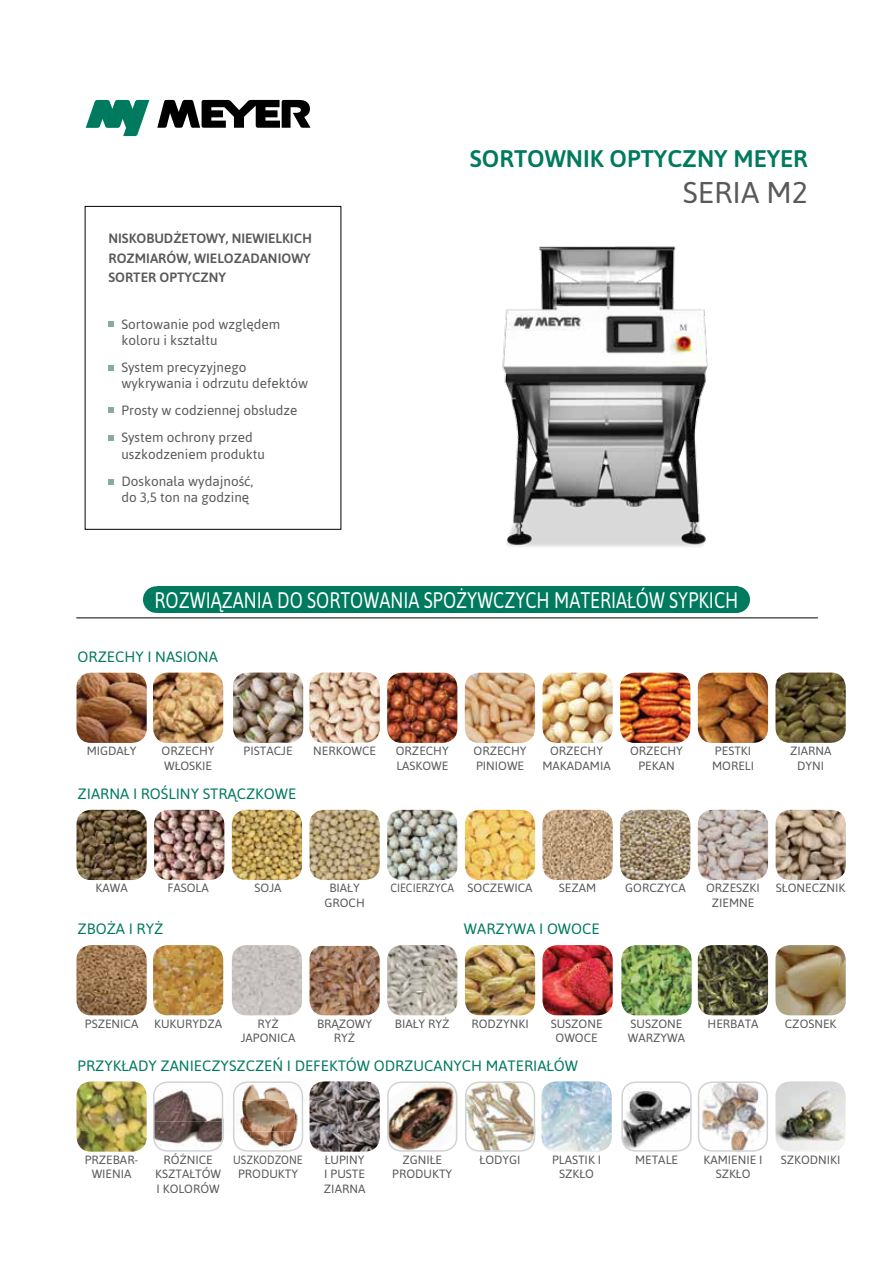
<style>
.page{position:relative;width:893px;height:1263px;background:#fff}
.page>*{position:absolute;margin:0;border:0;box-sizing:border-box;transform-origin:0 0}
.t1{font:30px "Asap";color:#58595b}
.t2{font:500 24px "Asap";color:#007a5e}
.t3{font:22.5px "Asap";color:#fff;scale:.8 1}
.t4{font:15px "Asap";color:#007a5e}
.t5{font:13.5px/16.2px "Asap";color:#58595b}
.t6{font:500 13.5px/19.5px "Asap";color:#58595b;text-align:justify}
.t7{font:12px/14.4px "Asap";color:#58595b;text-align:center}
.t8{font:12px/14.4px "Asap";color:#58595b;text-align:center;scale:.9 1}
</style>
<div class="page">
<hr style="left:76px;top:618px;width:742px;height:1px;background:#000">
<img style="left:236px;top:1138px;width:15px;height:11px">
<img style="left:253px;top:1141px;width:13px;height:6px">
<img style="left:266px;top:1141px;width:17px;height:8px">
<img style="left:283px;top:1146px;width:18px;height:3px">
<img style="left:234px;top:1084px;width:24px;height:9px">
<img style="left:264px;top:1087px;width:20px;height:6px">
<img style="left:295px;top:1084px;width:7px;height:5px">
<img style="left:263px;top:1091px;width:12px;height:2px">
<img style="left:223px;top:1092px;width:15px;height:43px">
<img style="left:232px;top:1109px;width:1px;height:26px">
<img style="left:283px;top:1132px;width:20px;height:14px">
<img style="left:268px;top:1132px;width:15px;height:11px">
<img style="left:251px;top:1132px;width:17px;height:9px">
<img style="left:303px;top:1100px;width:1px;height:37px">
<img style="left:236px;top:1132px;width:15px;height:6px">
<img style="left:236px;top:1100px;width:62px;height:32px">
<img style="left:243px;top:1093px;width:45px;height:7px">
<svg style="left:86px;top:100px;width:63px;height:36px"></svg>
<svg style="left:157px;top:100px;width:153px;height:28px"></svg>
<div style="left:157px;top:586px;width:580px;height:27px;background:#007a5e"></div>
<div style="left:723px;top:586px;width:27px;height:27px;background:#007a5e;border-radius:50%"></div>
<div style="left:143px;top:586px;width:27px;height:27px;background:#007a5e;border-radius:50%"></div>
<svg style="left:108px;top:321px;width:6px;height:6px"></svg>
<svg style="left:108px;top:366px;width:6px;height:5px"></svg>
<svg style="left:108px;top:407px;width:6px;height:6px"></svg>
<svg style="left:108px;top:435px;width:6px;height:6px"></svg>
<svg style="left:108px;top:479px;width:6px;height:6px"></svg>
<img style="left:502px;top:246px;width:206px;height:301px">
<img style="left:76px;top:673px;width:71px;height:70px">
<img style="left:465px;top:673px;width:70px;height:70px">
<img style="left:154px;top:810px;width:70px;height:70px">
<img style="left:542px;top:673px;width:71px;height:70px">
<img style="left:542px;top:945px;width:71px;height:70px">
<img style="left:232px;top:810px;width:70px;height:70px">
<img style="left:232px;top:945px;width:70px;height:70px">
<img style="left:620px;top:673px;width:70px;height:70px">
<img style="left:542px;top:810px;width:71px;height:70px">
<img style="left:466px;top:1084px;width:69px;height:67px">
<div style="left:465px;top:1081px;width:70px;height:71px;border:2px solid #d1d3d4;border-radius:14px"></div>
<img style="left:624px;top:1084px;width:65px;height:65px">
<div style="left:621px;top:1081px;width:71px;height:71px;border:2px solid #d1d3d4;border-radius:14px"></div>
<img style="left:698px;top:1084px;width:69px;height:67px">
<div style="left:698px;top:1081px;width:70px;height:71px;border:2px solid #d1d3d4;border-radius:14px"></div>
<img style="left:309px;top:946px;width:71px;height:69px">
<img style="left:309px;top:1081px;width:71px;height:71px">
<img style="left:698px;top:673px;width:70px;height:70px">
<img style="left:620px;top:810px;width:70px;height:70px">
<img style="left:387px;top:673px;width:70px;height:70px">
<img style="left:387px;top:945px;width:70px;height:70px">
<img style="left:775px;top:945px;width:71px;height:70px">
<img style="left:775px;top:1081px;width:71px;height:71px">
<img style="left:153px;top:672px;width:70px;height:71px">
<img style="left:621px;top:945px;width:71px;height:70px">
<img style="left:698px;top:945px;width:70px;height:70px">
<img style="left:465px;top:945px;width:70px;height:70px">
<img style="left:76px;top:810px;width:71px;height:70px">
<img style="left:309px;top:672px;width:71px;height:71px">
<img style="left:233px;top:672px;width:70px;height:71px">
<img style="left:775px;top:672px;width:71px;height:71px">
<img style="left:776px;top:810px;width:70px;height:70px">
<img style="left:541px;top:1081px;width:71px;height:71px">
<img style="left:465px;top:810px;width:70px;height:70px">
<img style="left:76px;top:945px;width:71px;height:70px">
<img style="left:698px;top:810px;width:70px;height:70px">
<img style="left:309px;top:810px;width:71px;height:70px">
<img style="left:387px;top:810px;width:70px;height:70px">
<img style="left:153px;top:945px;width:70px;height:70px">
<img style="left:76px;top:1081px;width:71px;height:71px">
<img style="left:390px;top:1082px;width:67px;height:67px">
<div style="left:387px;top:1081px;width:70px;height:71px;border:2px solid #d1d3d4;border-radius:14px"></div>
<div style="left:233px;top:1081px;width:70px;height:71px;border:2px solid #d1d3d4;border-radius:14px"></div>
<img style="left:156px;top:1084px;width:67px;height:65px">
<div style="left:153px;top:1081px;width:70px;height:71px;border:2px solid #d1d3d4;border-radius:14px"></div>
<p class="t6" style="left:108px;top:228px;width:205px">NISKOBUDŻETOWY, NIEWIELKICH ROZMIARÓW, WIELOZADANIOWY SORTER OPTYCZNY</p>
<p class="t5" style="left:121px;top:316px;width:160px">Sortowanie pod względem koloru i kształtu</p>
<p class="t5" style="left:121px;top:359px;width:188px">System precyzyjnego wykrywania i odrzutu defektów</p>
<p class="t5" style="left:121px;top:397px;width:178px;line-height:27px">Prosty w codziennej obsłudze<br>System ochrony przed</p>
<p class="t5" style="left:121px;top:440px;width:145px;line-height:27px">uszkodzeniem produktu<br>Doskonała wydajność,</p>
<p class="t5" style="left:121px;top:488px;width:129px">do 3,5 ton na godzinę</p>
<h2 class="t2" style="left:470px;top:142px;width:340px">SORTOWNIK OPTYCZNY MEYER</h2>
<h1 class="t1" style="left:683px;top:172px;width:127px">SERIA M2</h1>
<h3 class="t3" style="left:155px;top:585px;width:731px">ROZWIĄZANIA DO SORTOWANIA SPOŻYWCZYCH MATERIAŁÓW SYPKICH</h3>
<p class="t4" style="left:78px;top:647px;width:142px">ORZECHY I NASIONA</p>
<p class="t7" style="left:87px;top:743px;width:51px">MIGDAŁY</p>
<p class="t7" style="left:162px;top:743px;width:54px;text-align:left">ORZECHY<br>WŁOSKIE</p>
<p class="t7" style="left:244px;top:743px;width:50px">PISTACJE</p>
<p class="t7" style="left:313px;top:743px;width:64px">NERKOWCE</p>
<p class="t7" style="left:396px;top:743px;width:54px;text-align:left">ORZECHY<br>LASKOWE</p>
<p class="t7" style="left:474px;top:743px;width:54px;text-align:left">ORZECHY<br>PINIOWE</p>
<p class="t7" style="left:542px;top:743px;width:70px">ORZECHY<br>MAKADAMIA</p>
<p class="t7" style="left:630px;top:743px;width:54px">ORZECHY<br>PEKAN</p>
<p class="t7" style="left:712px;top:743px;width:43px;text-align:left">PESTKI<br>MORELI</p>
<p class="t7" style="left:790px;top:743px;width:43px">ZIARNA<br>DYNI</p>
<p class="t4" style="left:78px;top:784px;width:220px">ZIARNA I ROŚLINY STRĄCZKOWE</p>
<p class="t7" style="left:96px;top:880px;width:34px">KAWA</p>
<p class="t7" style="left:167px;top:880px;width:43px">FASOLA</p>
<p class="t7" style="left:255px;top:880px;width:28px">SOJA</p>
<p class="t7" style="left:324px;top:880px;width:42px">BIAŁY<br>GROCH</p>
<p class="t8" style="left:390px;top:880px;width:72px">CIECIERZYCA</p>
<p class="t7" style="left:468px;top:880px;width:66px">SOCZEWICA</p>
<p class="t7" style="left:559px;top:880px;width:39px">SEZAM</p>
<p class="t7" style="left:625px;top:880px;width:62px">GORCZYCA</p>
<p class="t7" style="left:706px;top:880px;width:55px">ORZESZKI<br>ZIEMNE</p>
<p class="t7" style="left:776px;top:880px;width:71px">SŁONECZNIK</p>
<p class="t4" style="left:78px;top:919px;width:87px">ZBOŻA I RYŻ</p>
<p class="t4" style="left:464px;top:919px;width:137px">WARZYWA I OWOCE</p>
<p class="t7" style="left:85px;top:1016px;width:55px">PSZENICA</p>
<p class="t7" style="left:154px;top:1016px;width:70px">KUKURYDZA</p>
<p class="t7" style="left:241px;top:1016px;width:56px">RYŻ<br>JAPONICA</p>
<p class="t7" style="left:317px;top:1016px;width:57px">BRĄZOWY<br>RYŻ</p>
<p class="t7" style="left:395px;top:1016px;width:56px">BIAŁY RYŻ</p>
<p class="t7" style="left:471px;top:1016px;width:59px">RODZYNKI</p>
<p class="t7" style="left:551px;top:1016px;width:53px">SUSZONE<br>OWOCE</p>
<p class="t7" style="left:628px;top:1016px;width:59px;text-align:left">SUSZONE<br>WARZYWA</p>
<p class="t7" style="left:708px;top:1016px;width:53px">HERBATA</p>
<p class="t7" style="left:785px;top:1016px;width:53px">CZOSNEK</p>
<p class="t4" style="left:78px;top:1055px;width:502px">PRZYKŁADY ZANIECZYSZCZEŃ I DEFEKTÓW ODRZUCANYCH MATERIAŁÓW</p>
<p class="t7" style="left:85px;top:1152px;width:55px">PRZEBAR-<br>WIENIA</p>
<p class="t7" style="left:155px;top:1152px;width:68px">RÓŻNICE<br>KSZTAŁTÓW<br>I KOLORÓW</p>
<p class="t8" style="left:233px;top:1152px;width:79px">USZKODZONE<br>PRODUKTY</p>
<p class="t7" style="left:324px;top:1152px;width:43px;text-align:justify">ŁUPINY I PUSTE ZIARNA</p>
<p class="t7" style="left:392px;top:1152px;width:62px">ZGNIŁE<br>PRODUKTY</p>
<p class="t7" style="left:479px;top:1152px;width:43px">ŁODYGI</p>
<p class="t7" style="left:552px;top:1152px;width:51px">PLASTIK I<br>SZKŁO</p>
<p class="t7" style="left:635px;top:1152px;width:44px">METALE</p>
<p class="t7" style="left:703px;top:1152px;width:61px">KAMIENIE I<br>SZKŁO</p>
<p class="t7" style="left:781px;top:1152px;width:61px">SZKODNIKI</p>
</div>
